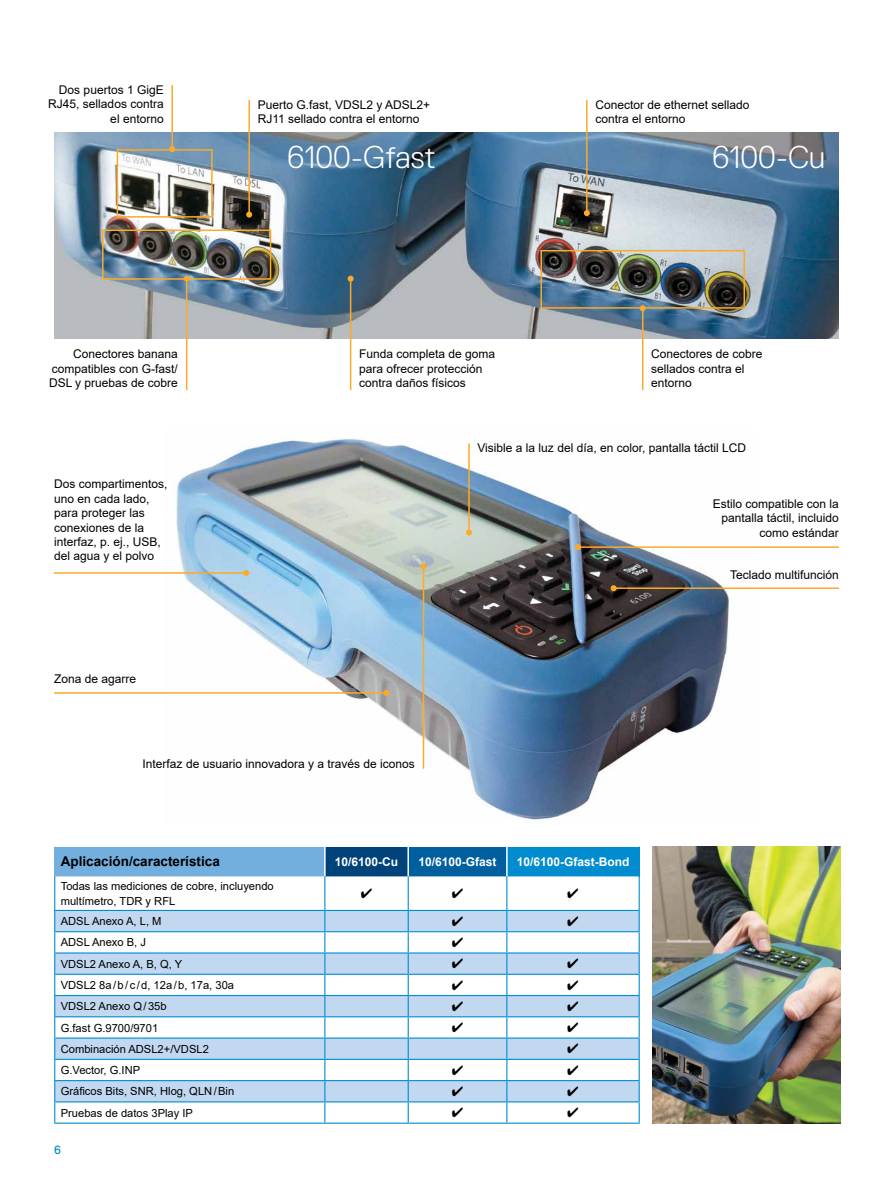
<style>
.page{position:relative;width:893px;height:1187px;background:#fff}
.page>*{position:absolute;margin:0;border:0;box-sizing:border-box;transform-origin:0 0}
.t1{font:300 31.5px "Replica Std";color:#fff}
.t2{font:700 13.5px "Arial";color:#000}
.t3{font:12px/14.4px "Arial";color:#000}
.t4{font:700 12px "Arial";color:#fff}
.t5{font:12px "Replica Std";color:#008ccf}
.t6{font:11.1px/15px "Arial";color:#000}
</style>
<div class="page">
<img style="left:54px;top:133px;width:785px;height:205px">
<div style="left:102px;top:229px;width:169px;height:51px;border:2px solid #fbaa29"></div>
<div style="left:540px;top:250px;width:205px;height:58px;border:2px solid #fbaa29"></div>
<div style="left:117px;top:149px;width:96px;height:68px;border:2px solid #fbaa29"></div>
<hr style="left:586px;top:100px;width:2px;height:113px;background:#fbaa29">
<svg style="left:584px;top:210px;width:6px;height:6px"></svg>
<hr style="left:171px;top:85px;width:2px;height:64px;background:#fbaa29">
<svg style="left:169px;top:146px;width:6px;height:6px"></svg>
<hr style="left:186px;top:279px;width:1px;height:111px;background:#fbaa29">
<svg style="left:184px;top:276px;width:6px;height:6px"></svg>
<hr style="left:350px;top:279px;width:1px;height:111px;background:#fbaa29">
<svg style="left:348px;top:276px;width:6px;height:6px"></svg>
<hr style="left:248px;top:100px;width:2px;height:114px;background:#fbaa29">
<svg style="left:246px;top:211px;width:6px;height:6px"></svg>
<hr style="left:642px;top:308px;width:1px;height:82px;background:#fbaa29">
<svg style="left:640px;top:305px;width:6px;height:6px"></svg>
<div style="left:55px;top:846px;width:270px;height:30px;background:#72afdf"></div>
<div style="left:325px;top:846px;width:83px;height:30px;background:#00437b"></div>
<div style="left:408px;top:846px;width:99px;height:30px;background:#005f9e"></div>
<div style="left:507px;top:846px;width:132px;height:30px;background:#008ccf"></div>
<hr style="left:324px;top:846px;width:2px;height:30px;background:#fff">
<hr style="left:407px;top:846px;width:2px;height:30px;background:#fff">
<hr style="left:506px;top:846px;width:2px;height:30px;background:#fff">
<hr style="left:54px;top:846px;width:2px;height:30px;background:#72afdf">
<hr style="left:54px;top:1122px;width:271px;height:1px;background:#008ccf">
<hr style="left:325px;top:1122px;width:83px;height:1px;background:#008ccf">
<hr style="left:408px;top:1122px;width:99px;height:1px;background:#008ccf">
<hr style="left:507px;top:1122px;width:133px;height:1px;background:#008ccf">
<hr style="left:638px;top:846px;width:2px;height:30px;background:#008ccf">
<img style="left:164px;top:439px;width:565px;height:381px">
<hr style="left:578px;top:546px;width:261px;height:2px;background:#fbaa29">
<svg style="left:575px;top:544px;width:6px;height:6px"></svg>
<hr style="left:54px;top:572px;width:192px;height:1px;background:#fbaa29">
<svg style="left:243px;top:570px;width:6px;height:6px"></svg>
<hr style="left:423px;top:566px;width:1px;height:202px;background:#fbaa29">
<svg style="left:420px;top:563px;width:6px;height:6px"></svg>
<hr style="left:54px;top:692px;width:332px;height:1px;background:#fbaa29">
<svg style="left:383px;top:690px;width:6px;height:6px"></svg>
<hr style="left:614px;top:587px;width:225px;height:2px;background:#fbaa29">
<svg style="left:611px;top:585px;width:6px;height:6px"></svg>
<hr style="left:468px;top:443px;width:2px;height:89px;background:#fbaa29">
<svg style="left:466px;top:529px;width:6px;height:6px"></svg>
<img style="left:652px;top:846px;width:189px;height:277px">
<svg style="left:54px;top:876px;width:586px;height:246px"></svg>
<p class="t3" style="left:48px;top:82px;width:117px;text-align:right">Dos puertos 1 GigE<br>RJ45, sellados contra el entorno</p>
<p class="t3" style="left:258px;top:97px;width:174px">Puerto G.fast, VDSL2 y ADSL2+<br>RJ11 sellado contra el entorno</p>
<p class="t3" style="left:595px;top:97px;width:156px">Conector de ethernet sellado contra el entorno</p>
<h1 class="t1" style="left:287px;top:140px;width:150px">6100-Gfast</h1>
<h1 class="t1" style="left:712px;top:140px;width:115px">6100-Cu</h1>
<p class="t3" style="left:49px;top:347px;width:130px;text-align:justify;text-indent:24px">Conectores banana compatibles con G-fast/ DSL y pruebas de cobre</p>
<p class="t3" style="left:359px;top:347px;width:138px">Funda completa de goma para ofrecer protección contra daños físicos</p>
<p class="t3" style="left:651px;top:347px;width:113px">Conectores de cobre sellados contra el entorno</p>
<p class="t3" style="left:54px;top:477px;width:115px">Dos compartimentos, uno en cada lado, para proteger las conexiones de la interfaz, p. ej., USB, del agua y el polvo</p>
<p class="t3" style="left:54px;top:672px;width:84px">Zona de agarre</p>
<p class="t3" style="left:143px;top:756px;width:274px">Interfaz de usuario innovadora y a través de iconos</p>
<p class="t3" style="left:477px;top:440px;width:270px">Visible a la luz del día, en color, pantalla táctil LCD</p>
<p class="t3" style="left:713px;top:496px;width:128px;text-align:right">Estilo compatible con la pantalla táctil, incluido como estándar</p>
<p class="t3" style="left:730px;top:567px;width:110px">Teclado multifunción</p>
<p class="t2" style="left:61px;top:852px;width:161px">Aplicación/característica</p>
<p class="t4" style="left:335px;top:853px;width:65px">10/6100-Cu</p>
<p class="t4" style="left:418px;top:853px;width:80px">10/6100-Gfast</p>
<p class="t4" style="left:517px;top:853px;width:114px">10/6100-Gfast-Bond</p>
<p class="t6" style="left:61px;top:878px;width:215px">Todas las mediciones de cobre, incluyendo multímetro, TDR y RFL</p>
<p class="t6" style="left:61px;top:913px;width:102px">ADSL Anexo A, L, M</p>
<p class="t6" style="left:61px;top:934px;width:87px">ADSL Anexo B, J</p>
<p class="t6" style="left:61px;top:956px;width:123px">VDSL2 Anexo A, B, Q, Y</p>
<p class="t6" style="left:61px;top:977px;width:175px">VDSL2 8a/b/c/d, 12a/b, 17a, 30a</p>
<p class="t6" style="left:61px;top:998px;width:107px">VDSL2 Anexo Q/35b</p>
<p class="t6" style="left:61px;top:1019px;width:99px">G.fast G.9700/9701</p>
<p class="t6" style="left:61px;top:1041px;width:150px">Combinación ADSL2+/VDSL2</p>
<p class="t6" style="left:61px;top:1062px;width:81px">G.Vector, G.INP</p>
<p class="t6" style="left:61px;top:1083px;width:175px">Gráficos Bits, SNR, Hlog, QLN/Bin</p>
<p class="t6" style="left:61px;top:1104px;width:134px">Pruebas de datos 3Play IP</p>
<p class="t5" style="left:54px;top:1142px;width:8px">6</p>
</div>
